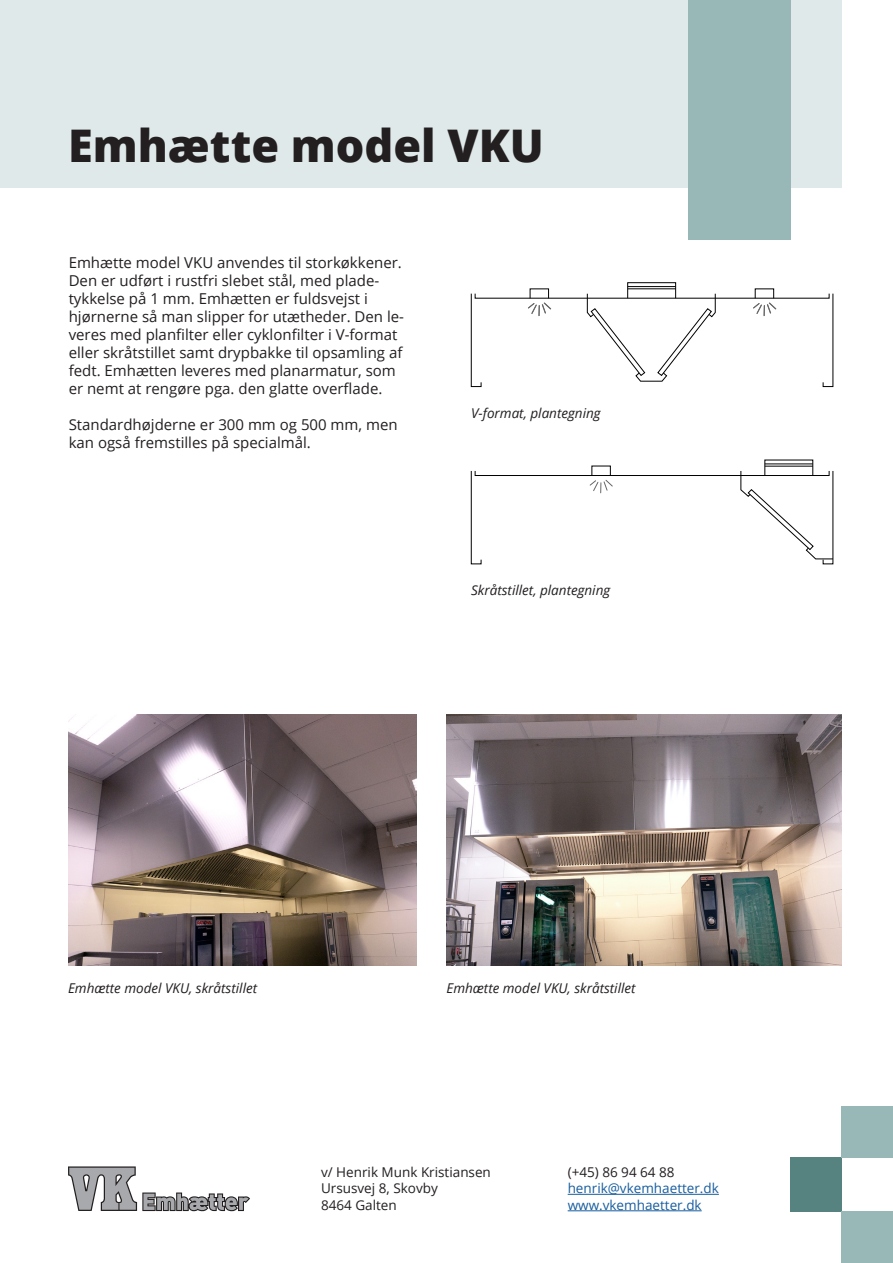
<style>
.page{position:relative;width:893px;height:1263px;background:#fff}
.page>*{position:absolute;margin:0;border:0;box-sizing:border-box;transform-origin:0 0}
.Rubrik_stor{font:800 45px "Open Sans";color:#231f20}
.Brød{font:15px/18px "Open Sans";color:#231f20}
.Billedtekst{font:italic 13.5px "Open Sans";color:#231f20}
.t1{font:13.5px/16.5px "Open Sans";color:#231f20}
.t2{font:13.5px/16.5px "Open Sans";color:#175d9e}
</style>
<div class="page">
<div style="left:0;top:0;width:842px;height:188px;background:#e0e9e9"></div>
<div style="left:791px;top:1158px;width:51px;height:54px;background:#56827f"></div>
<div style="left:842px;top:1212px;width:51px;height:51px;background:#98b8b7"></div>
<div style="left:842px;top:1107px;width:51px;height:51px;background:#98b8b7"></div>
<svg style="left:68px;top:1166px;width:182px;height:45px"></svg>
<hr style="left:568px;top:1194px;width:151px;height:1px;background:#175d9e">
<hr style="left:568px;top:1210px;width:134px;height:1px;background:#175d9e">
<div style="left:689px;top:0;width:102px;height:239px;background:#98b8b7"></div>
<img style="left:68px;top:715px;width:348px;height:251px">
<img style="left:446px;top:714px;width:396px;height:252px">
<svg style="left:470px;top:293px;width:12px;height:94px"></svg>
<svg style="left:822px;top:293px;width:12px;height:94px"></svg>
<div style="left:627px;top:282px;width:49px;height:17px;border:1px solid #000"></div>
<hr style="left:628px;top:288px;width:48px;height:1px;background:#000">
<hr style="left:628px;top:286px;width:48px;height:1px;background:#000">
<svg style="left:587px;top:293px;width:129px;height:89px"></svg>
<svg style="left:528px;top:302px;width:24px;height:14px"></svg>
<svg style="left:753px;top:302px;width:24px;height:14px"></svg>
<svg style="left:589px;top:480px;width:24px;height:13px"></svg>
<svg style="left:470px;top:471px;width:12px;height:94px"></svg>
<div style="left:475px;top:471px;width:354px;height:5px;border:1px solid #000"></div>
<hr style="left:765px;top:466px;width:48px;height:1px;background:#000">
<hr style="left:765px;top:463px;width:48px;height:1px;background:#000">
<svg style="left:740px;top:470px;width:94px;height:95px"></svg>
<p class="Rubrik_stor" style="left:68px;top:111px;width:477px">Emhætte model VKU</p>
<p class="Brød" style="left:69px;top:253px;width:335px">Emhætte model VKU anvendes til storkøkkener.</p>
<p class="Brød" style="left:69px;top:271px;width:337px">Den er udført i rustfri slebet stål, med plade&shy;tykkelse på 1 mm. Emhætten er fuldsvejst i hjørnerne så man slipper for utætheder. Den le&shy;veres med planfilter eller cyklonfilter i V-format eller skråtstillet samt drypbakke til opsamling af fedt. Emhætten leveres med planarmatur, som er nemt at rengøre pga. den glatte overflade.</p>
<p class="Brød" style="left:69px;top:415px;width:330px">Standardhøjderne er 300 mm og 500 mm, men kan også fremstilles på specialmål.</p>
<p class="Billedtekst" style="left:471px;top:403px;width:131px">V-format, plantegning</p>
<p class="Billedtekst" style="left:471px;top:581px;width:141px">Skråtstillet, plantegning</p>
<p class="Billedtekst" style="left:68px;top:979px;width:191px">Emhætte model VKU, skråtstillet</p>
<p class="Billedtekst" style="left:446px;top:979px;width:191px">Emhætte model VKU, skråtstillet</p>
<p class="t1" style="left:321px;top:1163px;width:171px">v/ Henrik Munk Kristiansen<br>Ursusvej 8, Skovby<br>8464 Galten</p>
<p class="t1" style="left:568px;top:1163px;width:108px">(+45) 86 94 64 88</p>
<p class="t2" style="left:568px;top:1180px;width:153px">henrik@vkemhaetter.dk www.vkemhaetter.dk</p>
</div>
